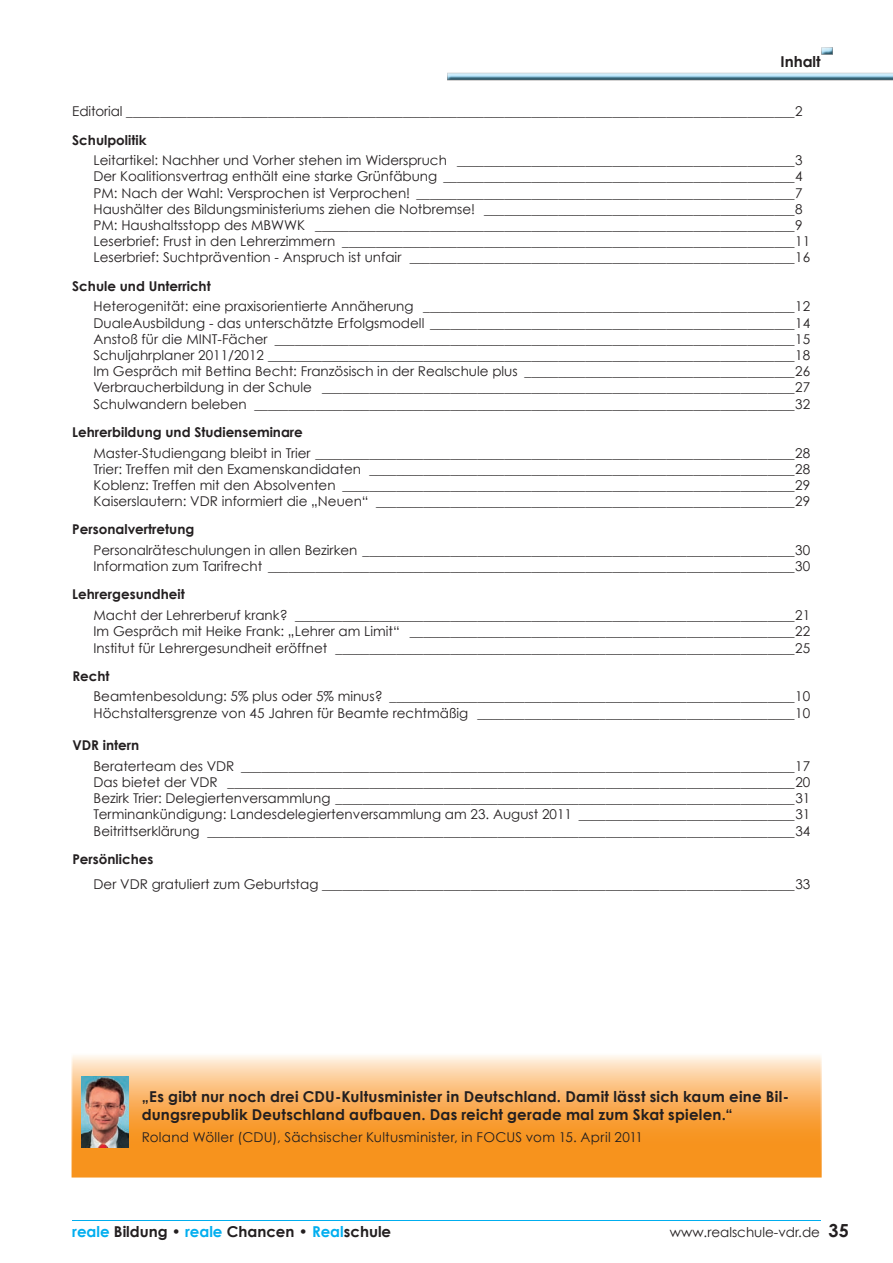
<style>
.page{position:relative;width:893px;height:1263px;background:#fff}
.page>*{position:absolute;margin:0;border:0;box-sizing:border-box;transform-origin:0 0}
.t1{font:700 15px/18px "Century Gothic";letter-spacing:.01em;color:#231f20}
.t2{font:13.5px/16.2px "Century Gothic";color:#231f20;text-align:justify}
.t3{font:700 13.5px "Century Gothic";color:#231f20}
.t4{font:13.5px "Century Gothic";letter-spacing:.02em;color:#231f20}
.s1{color:#00aeef}
.s2{font-weight:700;font-size:18px}
</style>
<div class="page">
<hr style="left:72px;top:1220px;width:749px;height:1px;background:#00aeef">
<img style="left:447px;top:73px;width:446px;height:7px">
<svg style="left:821px;top:47px;width:12px;height:8px"></svg>
<svg style="left:72px;top:1055px;width:750px;height:122px;background:#f9ae57"></svg>
<img style="left:81px;top:1076px;width:48px;height:71px">
<p class="t1" style="left:780px;top:52px;width:42px">Inhalt</p>
<p class="t2" style="left:72px;top:103px;width:732px">Editorial ___________________________________________________________________________________________________2</p>
<p class="t3" style="left:72px;top:131px;width:76px">Schulpolitik</p>
<p class="t2" style="left:93px;top:152px;width:718px;text-align:left">Leitartikel: Nachher und Vorher stehen im Widerspruch __________________________________________________3<br>Der Koalitionsvertrag enthält eine starke Grünfäbung ____________________________________________________4<br>PM: Nach der Wahl: Versprochen ist Verprochen! ________________________________________________________7<br>Haushälter des Bildungsministeriums ziehen die Notbremse! ______________________________________________8<br>PM: Haushaltsstopp des MBWWK _______________________________________________________________________9<br>Leserbrief: Frust in den Lehrerzimmern ___________________________________________________________________11<br>Leserbrief: Suchtprävention - Anspruch ist unfair _________________________________________________________16</p>
<p class="t3" style="left:72px;top:277px;width:140px">Schule und Unterricht</p>
<p class="t2" style="left:93px;top:298px;width:718px">Heterogenität: eine praxisorientierte Annäherung _______________________________________________________12<br>DualeAusbildung - das unterschätzte Erfolgsmodell ______________________________________________________14<br>Anstoß für die MINT-Fächer _____________________________________________________________________________15<br>Schuljahrplaner 2011/2012 ______________________________________________________________________________18<br>Im Gespräch mit Bettina Becht: Französisch in der Realschule plus ________________________________________26<br>Verbraucherbildung in der Schule ______________________________________________________________________27<br>Schulwandern beleben ________________________________________________________________________________32</p>
<p class="t3" style="left:72px;top:423px;width:232px">Lehrerbildung und Studienseminare</p>
<p class="t2" style="left:94px;top:444px;width:718px">Master-Studiengang bleibt in Trier _______________________________________________________________________28<br>Trier: Treffen mit den Examenskandidaten _______________________________________________________________28<br>Koblenz: Treffen mit den Absolventen ___________________________________________________________________29<br>Kaiserslautern: VDR informiert die „Neuen“ ______________________________________________________________29</p>
<p class="t3" style="left:72px;top:521px;width:124px">Personalvertretung</p>
<p class="t2" style="left:94px;top:542px;width:718px">Personalräteschulungen in allen Bezirken ________________________________________________________________30<br>Information zum Tarifrecht ______________________________________________________________________________30</p>
<p class="t3" style="left:72px;top:586px;width:114px">Lehrergesundheit</p>
<p class="t2" style="left:94px;top:607px;width:718px">Macht der Lehrerberuf krank? __________________________________________________________________________21<br>Im Gespräch mit Heike Frank: „Lehrer am Limit“ _________________________________________________________22<br>Institut für Lehrergesundheit eröffnet ____________________________________________________________________25</p>
<p class="t3" style="left:72px;top:667px;width:39px">Recht</p>
<p class="t2" style="left:94px;top:688px;width:718px">Beamtenbesoldung: 5% plus oder 5% minus? ____________________________________________________________10<br>Höchstaltersgrenze von 45 Jahren für Beamte rechtmäßig _______________________________________________10</p>
<p class="t3" style="left:72px;top:737px;width:68px">VDR intern</p>
<p class="t2" style="left:94px;top:757px;width:718px">Beraterteam des VDR __________________________________________________________________________________17<br>Das bietet der VDR ____________________________________________________________________________________20<br>Bezirk Trier: Delegiertenversammlung ____________________________________________________________________31<br>Terminankündigung: Landesdelegiertenversammlung am 23. August 2011 ________________________________31<br>Beitrittserklärung _______________________________________________________________________________________34</p>
<p class="t3" style="left:72px;top:850px;width:82px">Persönliches</p>
<p class="t2" style="left:94px;top:876px;width:718px">Der VDR gratuliert zum Geburtstag ______________________________________________________________________33</p>
<p class="t1" style="left:142px;top:1087px;width:649px">„Es gibt nur noch drei CDU-Kultusminister in Deutschland. Damit lässt sich kaum eine Bil&shy;dungsrepublik Deutschland aufbauen. Das reicht gerade mal zum Skat spielen.“</p>
<p class="t4" style="left:142px;top:1128px;width:503px">Roland Wöller (CDU), Sächsischer Kultusminister, in FOCUS vom 15. April 2011</p>
<p class="t1" style="left:72px;top:1222px;width:320px"><span class="s1">reale</span> Bildung • <span class="s1">reale</span> Chancen • <span class="s1">Real</span>schule</p>
<p class="t2" style="left:670px;top:1223px;width:180px">www.realschule-vdr.de <span class="s2">35</span></p>
</div>
